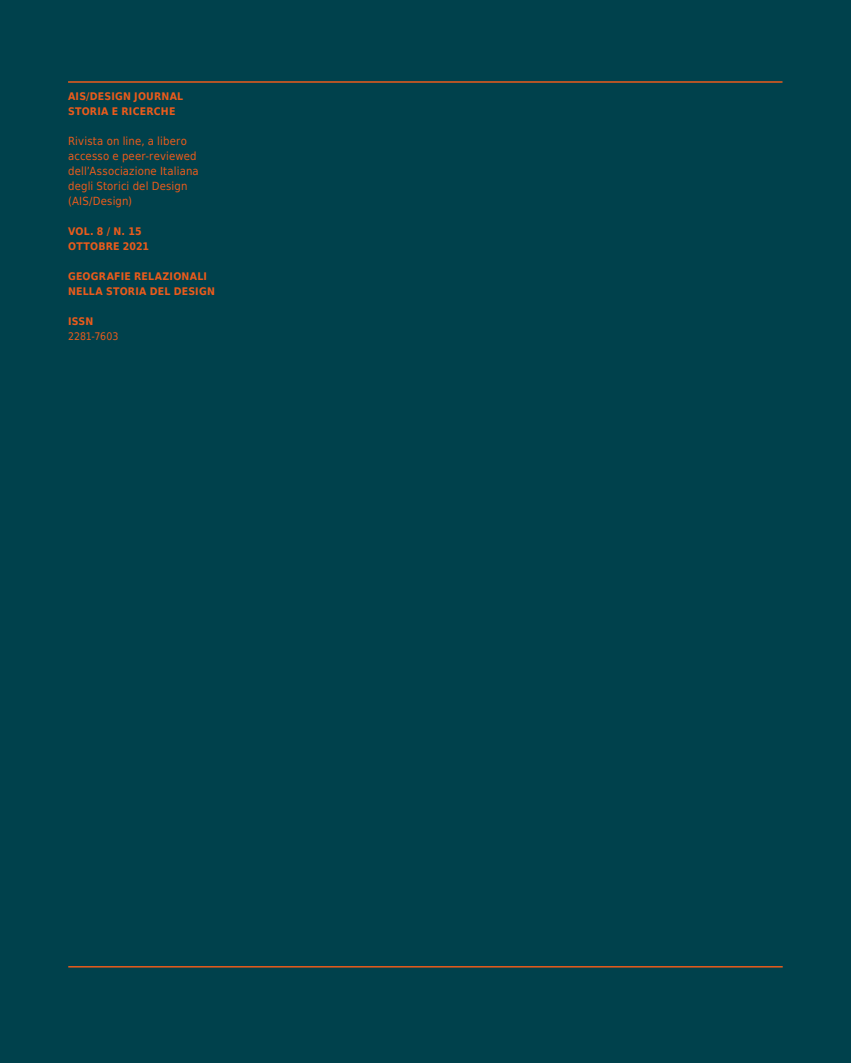
<style>
.page{position:relative;width:851px;height:1063px;background:#fff}
.page>*{position:absolute;margin:0;border:0;box-sizing:border-box;transform-origin:0 0}
.t1{font:11.25px/15px "DejaVu Sans Condensed";letter-spacing:.015em;color:#eb5b1b}
.t2{font:700 10.5px/15px "DejaVu Sans Condensed";letter-spacing:.015em;color:#eb5b1b}
.t3{font:10.5px "DejaVu Sans Condensed";letter-spacing:-.005em;color:#eb5b1b}
</style>
<div class="page">
<div style="left:0;top:0;width:850px;height:1063px;background:#00414c"></div>
<hr style="left:68px;top:81px;width:714px;height:2px;background:#eb5b1b">
<hr style="left:68px;top:966px;width:714px;height:2px;background:#eb5b1b">
<p class="t2" style="left:68px;top:89px;width:117px">AIS/DESIGN JOURNAL<br>STORIA E RICERCHE</p>
<p class="t1" style="left:68px;top:134px;width:132px">Rivista on line, a libero accesso e peer-reviewed dell’Associazione Italiana degli Storici del Design (AIS/Design)</p>
<p class="t2" style="left:68px;top:224px;width:82px">VOL. 8 / N. 15<br>OTTOBRE 2021</p>
<p class="t2" style="left:68px;top:269px;width:148px">GEOGRAFIE RELAZIONALI<br>NELLA STORIA DEL DESIGN</p>
<p class="t2" style="left:68px;top:314px;width:27px">ISSN</p>
<p class="t3" style="left:68px;top:328px;width:52px">2281-7603</p>
</div>
